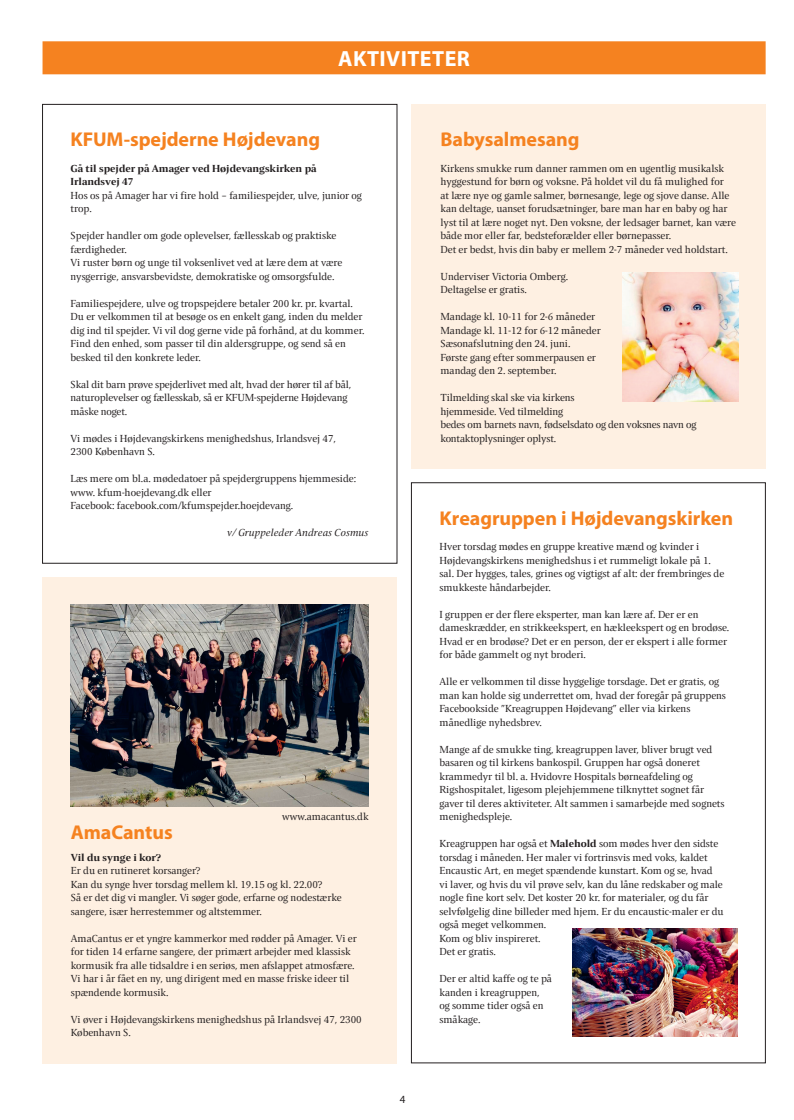
<style>
.page{position:relative;width:794px;height:1120px;background:#fff}
.page>*{position:absolute;margin:0;border:0;box-sizing:border-box;transform-origin:0 0}
.t1{font:700 22px "Myriad Pro";letter-spacing:.02em;color:#fff}
.t2{font:700 20px "Myriad Pro";letter-spacing:-.005em;color:#f58220}
.t3{font:11px/13.5px "Press Serif";color:#231f20}
.t4{font:700 11px/13.5px "Press Serif";color:#231f20}
.t5{font:italic 11px "Press Serif";color:#231f20}
.t6{font:11px "Myriad Pro";color:#231f20}
.s1{font-weight:700}
</style>
<div class="page">
<div style="left:43px;top:41px;width:722px;height:33px;background:#f58220"></div>
<div style="left:411px;top:104px;width:354px;height:365px;background:#fef0e2"></div>
<div style="left:43px;top:577px;width:354px;height:486px;background:#fef0e2"></div>
<img style="left:622px;top:273px;width:116px;height:128px">
<img style="left:71px;top:604px;width:298px;height:202px">
<img style="left:572px;top:928px;width:165px;height:108px">
<h1 class="t1" style="left:338px;top:44px;width:133px">AKTIVITETER</h1>
<h2 class="t2" style="left:71px;top:127px;width:251px">KFUM-spejderne Højdevang</h2>
<p class="t4" style="left:71px;top:162px;width:247px">Gå til spejder på Amager ved Højdevangskirken på<br>Irlandsvej 47</p>
<p class="t3" style="left:71px;top:189px;width:293px">Hos os på Amager har vi fire hold – familiespejder, ulve, junior og trop.</p>
<p class="t3" style="left:71px;top:229px;width:273px">Spejder handler om gode oplevelser, fællesskab og praktiske færdigheder.<br>Vi ruster børn og unge til voksenlivet ved at lære dem at være nysgerrige, ansvarsbevidste, demokratiske og omsorgsfulde.</p>
<p class="t3" style="left:71px;top:297px;width:295px">Familiespejdere, ulve og tropspejdere betaler 200 kr. pr. kvartal.<br>Du er velkommen til at besøge os en enkelt gang, inden du melder dig ind til spejder. Vi vil dog gerne vide på forhånd, at du kommer.<br>Find den enhed, som passer til din aldersgruppe, og send så en besked til den konkrete leder.</p>
<p class="t3" style="left:71px;top:378px;width:282px">Skal dit barn prøve spejderlivet med alt, hvad der hører til af bål, naturoplevelser og fællesskab, så er KFUM-spejderne Højdevang måske noget.</p>
<p class="t3" style="left:71px;top:432px;width:267px">Vi mødes i Højdevangskirkens menighedshus, Irlandsvej 47,<br>2300 København S.</p>
<p class="t3" style="left:71px;top:472px;width:287px">Læs mere om bl.a. mødedatoer på spejdergruppens hjemmeside: www. kfum-hoejdevang.dk eller<br>Facebook: facebook.com/kfumspejder.hoejdevang.</p>
<p class="t5" style="left:227px;top:527px;width:143px">v/ Gruppeleder Andreas Cosmus</p>
<p class="t3" style="left:282px;top:810px;width:88px">www.amacantus.dk</p>
<h2 class="t2" style="left:71px;top:819px;width:103px">AmaCantus</h2>
<p class="t4" style="left:71px;top:850px;width:91px">Vil du synge i kor?</p>
<p class="t3" style="left:71px;top:864px;width:272px">Er du en rutineret korsanger?<br>Kan du synge hver torsdag mellem kl. 19.15 og kl. 22.00?<br>Så er det dig vi mangler. Vi søger gode, erfarne og nodestærke sangere, især herrestemmer og altstemmer.</p>
<p class="t3" style="left:71px;top:931px;width:287px">AmaCantus er et yngre kammerkor med rødder på Amager. Vi er for tiden 14 erfarne sangere, der primært arbejder med klassisk kormusik fra alle tidsaldre i en seriøs, men afslappet atmosfære.<br>Vi har i år fået en ny, ung dirigent med en masse friske ideer til spændende kormusik.</p>
<p class="t3" style="left:71px;top:1012px;width:292px">Vi øver i Højdevangskirkens menighedshus på Irlandsvej 47, 2300<br>København S.</p>
<p class="t6" style="left:400px;top:1092px;width:7px">4</p>
<h2 class="t2" style="left:440px;top:127px;width:141px">Babysalmesang</h2>
<p class="t3" style="left:440px;top:162px;width:297px">Kirkens smukke rum danner rammen om en ugentlig musikalsk hyggestund for børn og voksne. På holdet vil du få mulighed for<br>at lære nye og gamle salmer, børnesange, lege og sjove danse. Alle kan deltage, uanset forudsætninger, bare man har en baby og har lyst til at lære noget nyt. Den voksne, der ledsager barnet, kan være både mor eller far, bedsteforælder eller børnepasser.<br>Det er bedst, hvis din baby er mellem 2-7 måneder ved holdstart.</p>
<p class="t3" style="left:440px;top:270px;width:129px">Underviser Victoria Omberg.<br>Deltagelse er gratis.</p>
<p class="t3" style="left:440px;top:310px;width:162px">Mandage kl. 10-11 for 2-6 måneder<br>Mandage kl. 11-12 for 6-12 måneder<br>Sæsonafslutning den 24. juni.<br>Første gang efter sommerpausen er mandag den 2. september.</p>
<p class="t3" style="left:440px;top:391px;width:257px">Tilmelding skal ske via kirkens<br>hjemmeside. Ved tilmelding<br>bedes om barnets navn, fødselsdato og den voksnes navn og kontaktoplysninger oplyst.</p>
<h2 class="t2" style="left:439px;top:505px;width:295px">Kreagruppen i Højdevangskirken</h2>
<p class="t3" style="left:439px;top:540px;width:286px">Hver torsdag mødes en gruppe kreative mænd og kvinder i Højdevangskirkens menighedshus i et rummeligt lokale på 1. sal. Der hygges, tales, grines og vigtigst af alt: der frembringes de smukkeste håndarbejder.</p>
<p class="t3" style="left:439px;top:607px;width:291px">I gruppen er der flere eksperter, man kan lære af. Der er en dameskrædder, en strikkeekspert, en hækleekspert og en brodøse.<br>Hvad er en brodøse? Det er en person, der er ekspert i alle former for både gammelt og nyt broderi.</p>
<p class="t3" style="left:439px;top:675px;width:288px">Alle er velkommen til disse hyggelige torsdage. Det er gratis, og man kan holde sig underrettet om, hvad der foregår på gruppens Facebookside ”Kreagruppen Højdevang” eller via kirkens månedlige nyhedsbrev.</p>
<p class="t3" style="left:439px;top:742px;width:286px">Mange af de smukke ting, kreagruppen laver, bliver brugt ved basaren og til kirkens bankospil. Gruppen har også doneret krammedyr til bl. a. Hvidovre Hospitals børneafdeling og Rigshospitalet, ligesom plejehjemmene tilknyttet sognet får gaver til deres aktiviteter. Alt sammen i samarbejde med sognets menighedspleje.</p>
<p class="t3" style="left:439px;top:837px;width:286px">Kreagruppen har også et <span class="s1">Malehold</span> som mødes hver den sidste torsdag i måneden. Her maler vi fortrinsvis med voks, kaldet Encaustic Art, en meget spændende kunstart. Kom og se, hvad vi laver, og hvis du vil prøve selv, kan du låne redskaber og male nogle fine kort selv. Det koster 20 kr. for materialer, og du får selvfølgelig dine billeder med hjem. Er du encaustic-maler er du også meget velkommen.<br>Kom og bliv inspireret.<br>Det er gratis.</p>
<p class="t3" style="left:439px;top:972px;width:114px">Der er altid kaffe og te på kanden i kreagruppen, og somme tider også en småkage.</p>
</div>
